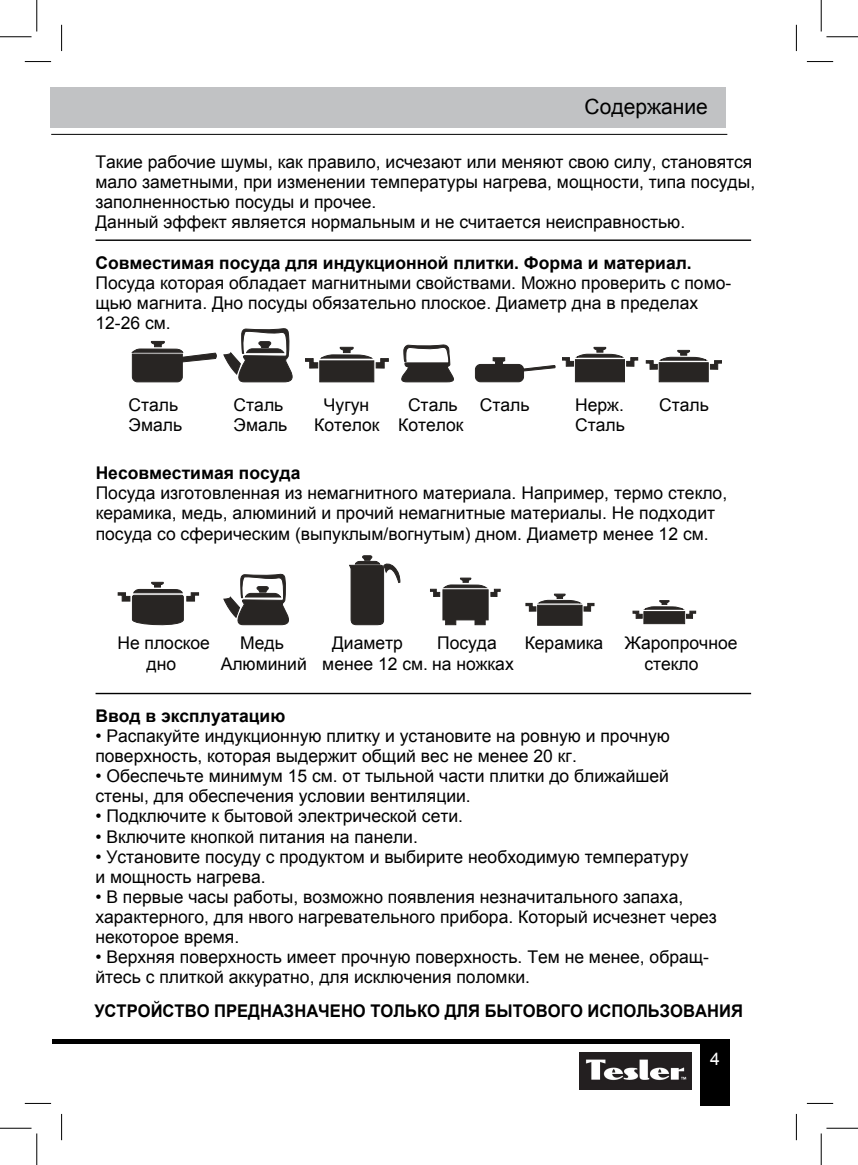
<style>
.page{position:relative;width:858px;height:1165px;background:#fff}
.page>*{position:absolute;margin:0;border:0;box-sizing:border-box;transform-origin:0 0}
.t1{font:21px "Arial";color:#000}
.t2{font:17.5px/20.1px "Arial";color:#000}
.t3{font:700 17.5px "Arial";color:#000}
.t4{font:700 17.5px "Arial";color:#000;scale:.95 1}
.t5{font:17.5px "Arial";color:#fff}
</style>
<div class="page">
<svg style="left:25px;top:61px;width:26px;height:1px"></svg>
<svg style="left:806px;top:61px;width:26px;height:1px"></svg>
<svg style="left:25px;top:1103px;width:26px;height:1px"></svg>
<svg style="left:806px;top:1103px;width:26px;height:1px"></svg>
<svg style="left:61px;top:25px;width:1px;height:26px"></svg>
<svg style="left:61px;top:1114px;width:1px;height:26px"></svg>
<svg style="left:795px;top:25px;width:1px;height:26px"></svg>
<svg style="left:795px;top:1114px;width:1px;height:26px"></svg>
<hr style="left:0;top:36px;width:32px;height:1px;background:#000">
<hr style="left:826px;top:36px;width:31px;height:1px;background:#000">
<hr style="left:0;top:1128px;width:32px;height:1px;background:#000">
<hr style="left:826px;top:1128px;width:31px;height:1px;background:#000">
<hr style="left:36px;top:0;width:1px;height:32px;background:#000">
<hr style="left:36px;top:1133px;width:1px;height:32px;background:#000">
<hr style="left:820px;top:0;width:1px;height:32px;background:#000">
<hr style="left:820px;top:1133px;width:1px;height:32px;background:#000">
<div style="left:51px;top:88px;width:675px;height:40px;background:#c1c2c4"></div>
<hr style="left:51px;top:134px;width:676px;height:1px;background:#000">
<div style="left:52px;top:1039px;width:675px;height:5px;background:#000"></div>
<div style="left:699px;top:1039px;width:30px;height:67px;background:#000"></div>
<img style="left:579px;top:1052px;width:112px;height:37px">
<div style="left:319px;top:361px;width:55px;height:21px;background:#282523;border:1px solid #282523"></div>
<svg style="left:305px;top:347px;width:83px;height:21px"></svg>
<svg style="left:223px;top:328px;width:70px;height:55px"></svg>
<svg style="left:401px;top:345px;width:53px;height:37px"></svg>
<svg style="left:132px;top:341px;width:85px;height:41px"></svg>
<div style="left:658px;top:362px;width:50px;height:20px;background:#282523;border:1px solid #282523"></div>
<svg style="left:645px;top:350px;width:76px;height:20px"></svg>
<div style="left:475px;top:364px;width:48px;height:18px;background:#282523;border-radius:5px"></div>
<div style="left:475px;top:364px;width:48px;height:18px;border:1px solid #282523;border-radius:5px"></div>
<svg style="left:522px;top:365px;width:33px;height:6px"></svg>
<svg style="left:492px;top:357px;width:13px;height:8px"></svg>
<div style="left:575px;top:359px;width:49px;height:23px;background:#282523;border:1px solid #282523"></div>
<svg style="left:562px;top:347px;width:76px;height:20px"></svg>
<div style="left:442px;top:590px;width:46px;height:30px;background:#282523;border:1px solid #282523"></div>
<svg style="left:430px;top:578px;width:70px;height:19px"></svg>
<div style="left:474px;top:618px;width:11px;height:7px;background:#282523;border:1px solid #282523"></div>
<div style="left:445px;top:618px;width:11px;height:7px;background:#282523;border:1px solid #282523"></div>
<svg style="left:349px;top:555px;width:51px;height:70px"></svg>
<svg style="left:118px;top:582px;width:81px;height:44px"></svg>
<svg style="left:223px;top:574px;width:66px;height:51px"></svg>
<div style="left:537px;top:605px;width:45px;height:20px;background:#282523;border:1px solid #282523"></div>
<svg style="left:525px;top:594px;width:69px;height:17px"></svg>
<div style="left:643px;top:611px;width:41px;height:13px;background:#282523;border:1px solid #282523"></div>
<svg style="left:632px;top:600px;width:63px;height:19px"></svg>
<hr style="left:95px;top:239px;width:655px;height:2px;background:#000">
<hr style="left:95px;top:693px;width:655px;height:1px;background:#000">
<p class="t1" style="left:584px;top:99px;width:125px">Содержаниe</p>
<p class="t2" style="left:95px;top:153px;width:661px">Такие рабочие шумы, как правило, исчезают или меняют свою силу, становятся мало заметными, при изменении температуры нагрева, мощности, типа посуды, заполненностью посуды и прочее.<br>Данный эффект является нормальным и не считается неисправностью.</p>
<p class="t3" style="left:95px;top:256px;width:597px">Совместимая посуда для индукционной плитки. Форма и материал.</p>
<p class="t2" style="left:95px;top:274px;width:637px">Посуда которая обладает магнитными свойствами. Можно проверить с помо&shy;щью магнита. Дно посуды обязательно плоское. Диаметр дна в пределах<br>12-26 см.</p>
<p class="t2" style="left:128px;top:397px;width:55px">Сталь<br>Эмаль</p>
<p class="t2" style="left:233px;top:397px;width:55px">Сталь<br>Эмаль</p>
<p class="t2" style="left:314px;top:397px;width:67px;text-align:center">Чугун<br>Котелок</p>
<p class="t2" style="left:398px;top:397px;width:67px;text-align:center">Сталь<br>Котелок</p>
<p class="t2" style="left:479px;top:397px;width:51px">Сталь</p>
<p class="t2" style="left:575px;top:397px;width:51px">Нерж.<br>Сталь</p>
<p class="t2" style="left:659px;top:397px;width:51px">Сталь</p>
<p class="t3" style="left:96px;top:466px;width:206px">Несовместимая посуда</p>
<p class="t2" style="left:96px;top:485px;width:633px">Посуда изготовленная из немагнитного материала. Например, термо стекло, керамика, медь, алюминий и прочий немагнитные материалы. Не подходит посуда со сферическим (выпуклым/вогнутым) дном. Диаметр менее 12 см.</p>
<p class="t2" style="left:117px;top:635px;width:94px;text-align:center">Не плоское дно</p>
<p class="t2" style="left:221px;top:635px;width:88px;text-align:center">Медь<br>Алюминий</p>
<p class="t2" style="left:322px;top:635px;width:193px;text-indent:10px">Диаметр<br>менее 12 см. на ножках</p>
<p class="t2" style="left:437px;top:635px;width:61px">Посуда</p>
<p class="t2" style="left:644px;top:635px;width:95px;text-indent:-120px">Керамика Жаропрочное стекло</p>
<p class="t3" style="left:95px;top:709px;width:191px">Ввод в эксплуатацию</p>
<p class="t2" style="left:95px;top:727px;width:576px">• Распакуйте индукционную плитку и установите на ровную и прочную поверхность, которая выдержит общий вес не менее 20 кг.</p>
<p class="t2" style="left:95px;top:767px;width:575px">• Обеспечьте минимум 15 см. от тыльной части плитки до ближайшей стены, для обеспечения условии вентиляции.</p>
<p class="t2" style="left:95px;top:808px;width:369px">• Подключите к бытовой электрической сети.</p>
<p class="t2" style="left:95px;top:828px;width:324px">• Включите кнопкой питания на панели.</p>
<p class="t2" style="left:95px;top:848px;width:594px">• Установите посуду с продуктом и выбирите необходимую температуру и мощность нагрева.</p>
<p class="t2" style="left:95px;top:888px;width:623px">• В первые часы работы, возможно появления незначитального запаха, характерного, для нвого нагревательного прибора. Который исчезнет через некоторое время.</p>
<p class="t2" style="left:95px;top:949px;width:615px">• Верхняя поверхность имеет прочную поверхность. Тем не менее, обращ&shy;йтесь с плиткой аккуратно, для исключения поломки.</p>
<p class="t4" style="left:94px;top:1004px;width:684px">УСТРОЙСТВО ПРЕДНАЗНАЧЕНО ТОЛЬКО ДЛЯ БЫТОВОГО ИСПОЛЬЗОВАНИЯ</p>
<p class="t5" style="left:709px;top:1052px;width:11px">4</p>
</div>
